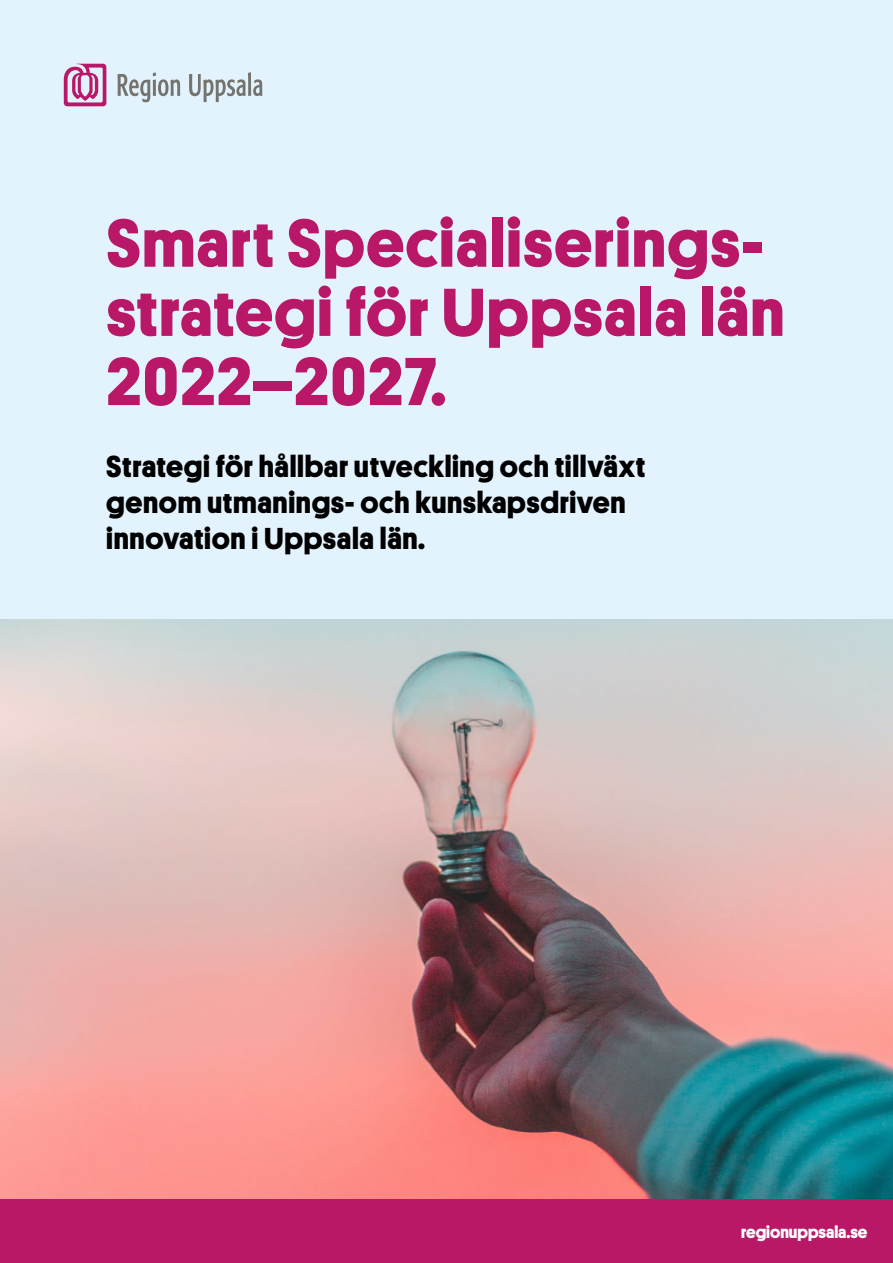
<style>
.page{position:relative;width:893px;height:1263px;background:#fff}
.page>*{position:absolute;margin:0;border:0;box-sizing:border-box;transform-origin:0 0}
.titel{font:700 68.1px/69.2px "Platform";letter-spacing:.02em;color:#b81867}
.t1{font:700 30.45px/36px "Platform";letter-spacing:.02em;color:#000}
.t2{font:700 17.25px "Platform";color:#fff}
</style>
<div class="page">
<div style="left:0;top:0;width:893px;height:1199px;background:#e3f3fe"></div>
<div style="left:0;top:1199px;width:893px;height:64px;background:#b81867"></div>
<img style="left:0;top:620px;width:893px;height:579px">
<svg style="left:189px;top:72px;width:73px;height:30px"></svg>
<svg style="left:118px;top:73px;width:62px;height:29px"></svg>
<svg style="left:64px;top:64px;width:42px;height:42px"></svg>
<h1 class="titel" style="left:106px;top:204px;width:680px">Smart Specialiserings&shy;strategi för Uppsala län<br>2022–2027.</h1>
<p class="t1" style="left:106px;top:447px;width:541px">Strategi för hållbar utveckling och tillväxt genom utmanings- och kunskapsdriven innovation i Uppsala län.</p>
<p class="t2" style="left:741px;top:1220px;width:128px">regionuppsala.se</p>
</div>
